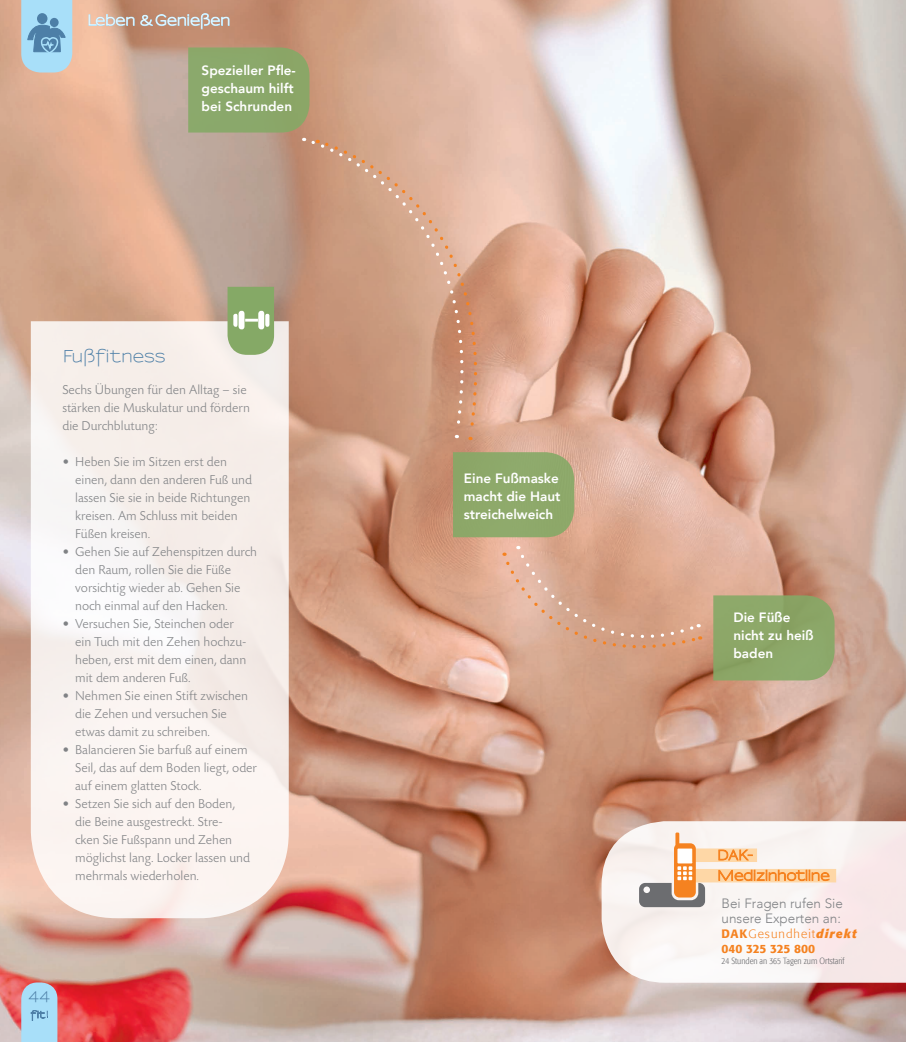
<style>
.page{position:relative;width:906px;height:1042px;background:#fff}
.page>*{position:absolute;margin:0;border:0;box-sizing:border-box;transform-origin:0 0}
.t1{font:600 16.5px "Sansumi";color:#4d7fa7}
.t2{font:600 15px "Sansumi";color:#4d7fa7}
.t3{font:600 14.25px "Sansumi";color:#fff}
.t4{font:300 13.5px/18px "Today SBOP";color:#808285}
.t5{font:800 13.5px/18px "Avenir";color:#fff}
.t6{font:300 13.5px/15px "Avenir";color:#808285}
.t7{font:500 12px/15px "Formata";letter-spacing:-.01em;color:#f58220}
.t8{font:300 condensed 9px "Formata";color:#6c6d70}
.s1{font-weight:300}
.s2{font-weight:700;font-style:italic}
</style>
<div class="page">
<img style="left:0;top:0;width:906px;height:1042px">
<svg style="left:31px;top:321px;width:258px;height:597px;fill:#f7f2ee"></svg>
<svg style="left:21px;top:982px;width:36px;height:60px"></svg>
<svg style="left:21px;top:0;width:51px;height:72px"></svg>
<svg style="left:601px;top:821px;width:305px;height:161px;fill:#f9f3f1"></svg>
<div style="left:453px;top:452px;width:121px;height:85px;background:#8ea96a"></div>
<svg style="left:713px;top:595px;width:121px;height:85px"></svg>
<svg style="left:88px;top:13px;width:142px;height:17px"></svg>
<svg style="left:322px;top:140px;width:181px;height:297px"></svg>
<svg style="left:309px;top:138px;width:180px;height:297px"></svg>
<svg style="left:188px;top:47px;width:121px;height:94px"></svg>
<svg style="left:503px;top:546px;width:197px;height:125px"></svg>
<svg style="left:227px;top:287px;width:47px;height:68px"></svg>
<div style="left:692px;top:848px;width:65px;height:14px;background:#fed7a6"></div>
<div style="left:692px;top:869px;width:144px;height:13px;background:#fed7a6"></div>
<svg style="left:718px;top:849px;width:34px;height:12px"></svg>
<svg style="left:718px;top:869px;width:111px;height:12px"></svg>
<svg style="left:639px;top:832px;width:66px;height:75px"></svg>
<p class="t3" style="left:87px;top:13px;width:145px">Leben &amp; Genießen</p>
<p class="t5" style="left:202px;top:61px;width:96px">Spezieller Pfle&shy;geschaum hilft bei Schrunden</p>
<p class="t1" style="left:62px;top:347px;width:105px">Fußfitness</p>
<p class="t4" style="left:62px;top:381px;width:189px">Sechs Übungen für den Alltag – sie stärken die Muskulatur und fördern die Durchblutung:</p>
<p class="t4" style="left:75px;top:453px;width:178px;text-indent:-13px">• Heben Sie im Sitzen erst den einen, dann den anderen Fuß und lassen Sie sie in beide Richtungen kreisen. Am Schluss mit beiden<br>Füßen kreisen.</p>
<p class="t4" style="left:75px;top:543px;width:183px;text-indent:-13px">• Gehen Sie auf Zehenspitzen durch den Raum, rollen Sie die Füße vorsichtig wieder ab. Gehen Sie noch einmal auf den Hacken.</p>
<p class="t4" style="left:75px;top:615px;width:173px;text-indent:-13px">• Versuchen Sie, Steinchen oder ein Tuch mit den Zehen hochzu&shy;heben, erst mit dem einen, dann mit dem anderen Fuß.</p>
<p class="t4" style="left:75px;top:687px;width:174px;text-indent:-13px">• Nehmen Sie einen Stift zwischen die Zehen und versuchen Sie etwas damit zu schreiben.</p>
<p class="t4" style="left:75px;top:741px;width:183px;text-indent:-13px">• Balancieren Sie barfuß auf einem<br>Seil, das auf dem Boden liegt, oder auf einem glatten Stock.</p>
<p class="t4" style="left:75px;top:795px;width:176px;text-indent:-13px">• Setzen Sie sich auf den Boden, die Beine ausgestreckt. Stre&shy;cken Sie Fußspann und Zehen möglichst lang. Locker lassen und mehrmals wiederholen.</p>
<p class="t2" style="left:27px;top:989px;width:25px">44</p>
<p class="t5" style="left:464px;top:470px;width:98px;text-align:justify">Eine Fußmaske macht die Haut streichelweich</p>
<p class="t5" style="left:733px;top:609px;width:82px">Die Füße nicht zu heiß baden</p>
<p class="t6" style="left:721px;top:896px;width:123px">Bei Fragen rufen Sie unsere Experten an:</p>
<p class="t7" style="left:721px;top:926px;width:136px">DAK<span class="s1">Gesundheit</span><span class="s2">direkt<br></span>040 325 325 800</p>
<p class="t8" style="left:721px;top:955px;width:124px">24 Stunden an 365 Tagen zum Ortstarif</p>
</div>
